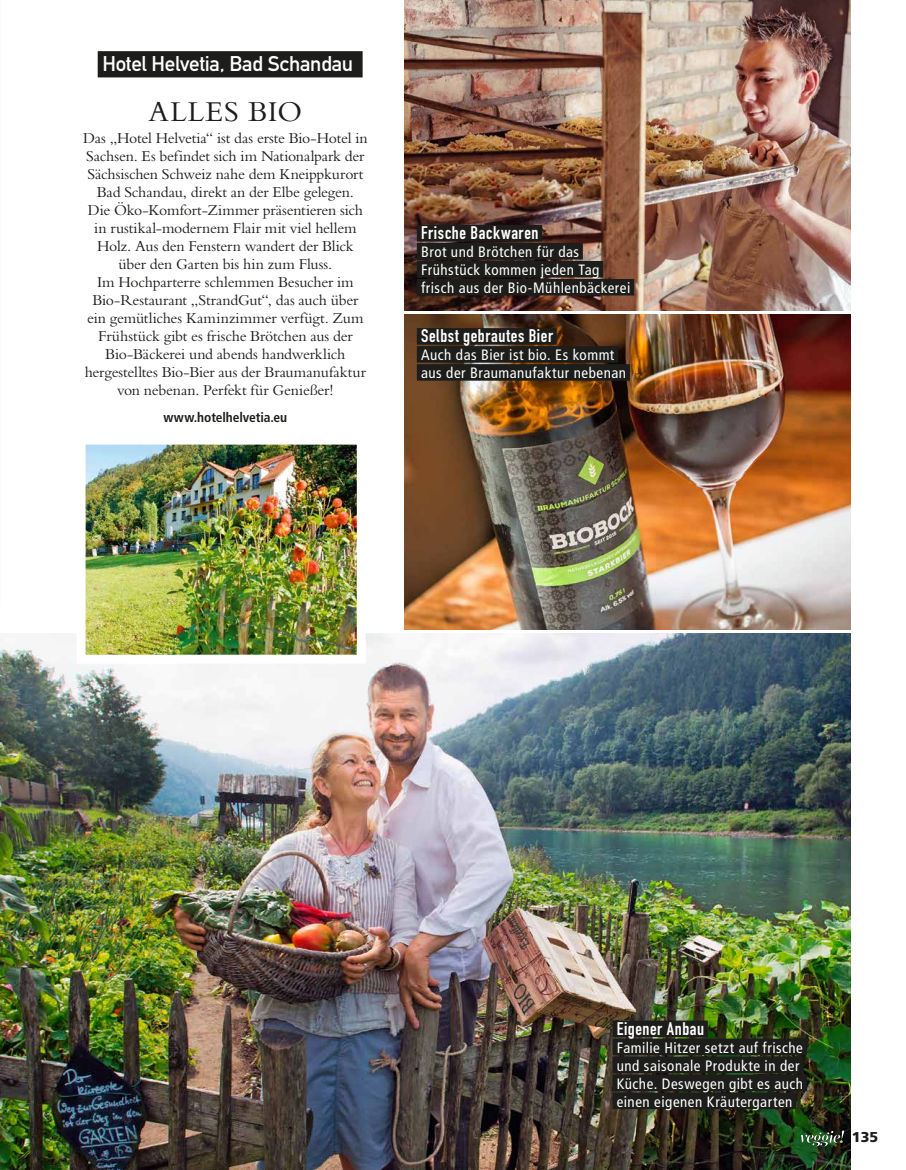
<style>
.page{position:relative;width:906px;height:1170px;background:#fff}
.page>*{position:absolute;margin:0;border:0;box-sizing:border-box;transform-origin:0 0}
.t1{font:30px "Bembo";letter-spacing:.03em;color:#1d1d1b}
.t2{font:21px "DIN Mittelschrift LT";letter-spacing:-.015em;color:#fff}
.t3{font:18px "DIN Engschrift LT Alternate";letter-spacing:.03em;color:#fff}
.t4{font:15.75px/18px "Bembo";letter-spacing:-.01em;color:#1d1d1b;text-align:center}
.t5{font:condensed 15px/18px "Frutiger LT";letter-spacing:.035em;color:#fff}
.t6{font:900 14.25px "Frutiger LT";color:#1d1d1b}
.t7{font:700 condensed 13.5px "Frutiger LT";letter-spacing:-.01em;color:#1d1d1b}
</style>
<div class="page">
<img style="left:0;top:634px;width:850px;height:535px">
<img style="left:404px;top:315px;width:446px;height:314px">
<img style="left:87px;top:445px;width:269px;height:208px">
<div style="left:77px;top:435px;width:289px;height:228px;border:9px solid #fff"></div>
<img style="left:404px;top:0;width:446px;height:310px">
<div style="left:98px;top:51px;width:264px;height:26px;background:#1d1d1b"></div>
<div style="left:612px;top:1020px;width:96px;height:16px;background:#1d1d1b"></div>
<div style="left:612px;top:1038px;width:194px;height:16px;background:#1d1d1b"></div>
<div style="left:612px;top:1056px;width:191px;height:16px;background:#1d1d1b"></div>
<div style="left:612px;top:1074px;width:195px;height:16px;background:#1d1d1b"></div>
<div style="left:612px;top:1092px;width:184px;height:16px;background:#1d1d1b"></div>
<div style="left:417px;top:328px;width:140px;height:16px;background:#1d1d1b"></div>
<div style="left:417px;top:346px;width:201px;height:16px;background:#1d1d1b"></div>
<div style="left:417px;top:364px;width:213px;height:16px;background:#1d1d1b"></div>
<div style="left:417px;top:225px;width:125px;height:16px;background:#1d1d1b"></div>
<div style="left:417px;top:243px;width:166px;height:16px;background:#1d1d1b"></div>
<div style="left:417px;top:261px;width:186px;height:16px;background:#1d1d1b"></div>
<div style="left:417px;top:279px;width:217px;height:16px;background:#1d1d1b"></div>
<svg style="left:799px;top:1130px;width:45px;height:16px"></svg>
<h2 class="t2" style="left:102px;top:51px;width:252px">Hotel Helvetia, Bad Schandau</h2>
<h1 class="t1" style="left:148px;top:94px;width:155px">ALLES BIO</h1>
<p class="t4" style="left:83px;top:129px;width:286px">Das „Hotel Helvetia“ ist das erste Bio-Hotel in Sachsen. Es befindet sich im Nationalpark der Sächsischen Schweiz nahe dem Kneippkurort Bad Schandau, direkt an der Elbe gelegen.<br>Die Öko-Komfort-Zimmer präsentieren sich in rustikal-modernem Flair mit viel hellem Holz. Aus den Fenstern wandert der Blick über den Garten bis hin zum Fluss.<br>Im Hochparterre schlemmen Besucher im Bio-Restaurant „StrandGut“, das auch über ein gemütliches Kaminzimmer verfügt. Zum Frühstück gibt es frische Brötchen aus der Bio-Bäckerei und abends handwerklich hergestelltes Bio-Bier aus der Braumanufaktur von nebenan. Perfekt für Genießer!</p>
<p class="t7" style="left:164px;top:409px;width:125px">www.hotelhelvetia.eu</p>
<p class="t3" style="left:421px;top:222px;width:119px">Frische Backwaren</p>
<p class="t5" style="left:421px;top:243px;width:211px">Brot und Brötchen für das<br>Frühstück kommen jeden Tag frisch aus der Bio-Mühlenbäckerei</p>
<p class="t3" style="left:421px;top:325px;width:133px">Selbst gebrautes Bier</p>
<p class="t5" style="left:421px;top:346px;width:206px">Auch das Bier ist bio. Es kommt aus der Braumanufaktur nebenan</p>
<p class="t3" style="left:617px;top:1017px;width:89px">Eigener Anbau</p>
<p class="t5" style="left:617px;top:1038px;width:188px">Familie Hitzer setzt auf frische und saisonale Produkte in der<br>Küche. Deswegen gibt es auch einen eigenen Kräutergarten</p>
<p class="t6" style="left:852px;top:1128px;width:28px">135</p>
</div>
